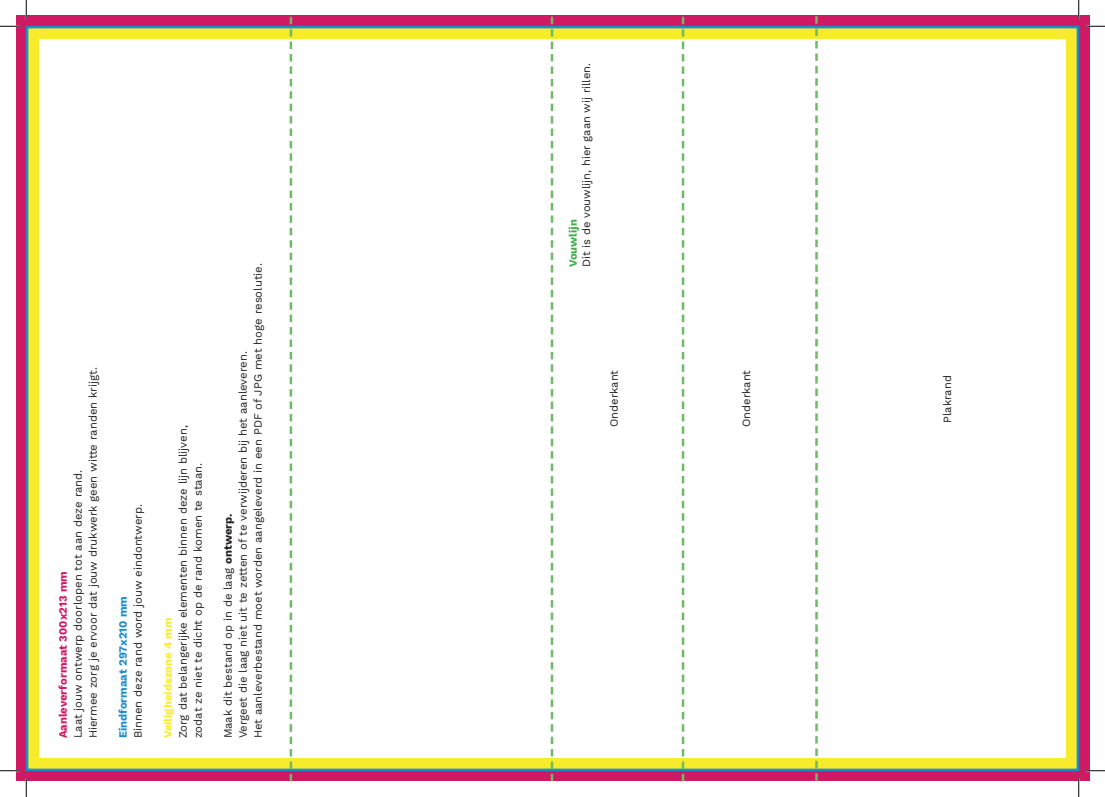
<style>
.page{position:relative;width:1105px;height:797px;background:#fff}
.page>*{position:absolute;margin:0;border:0;box-sizing:border-box;transform-origin:0 0}
.t1{font:11.25px/15px "Work Sans";color:#231f20}
.t2{font:700 11.25px "Work Sans";color:#d01963}
.t3{font:700 11.25px "Work Sans";color:#1c8dcd}
.t4{font:700 11.25px "Work Sans";color:#f7eb2c}
.t5{font:11.12px "Work Sans";color:#231f20}
.t6{font:700 11.12px "Work Sans";color:#40ae49}
.s1{font-weight:700}
</style>
<div class="page">
<div style="left:16px;top:16px;width:1073px;height:765px;background:#d01963"></div>
<div style="left:26px;top:26px;width:1053px;height:745px;background:#f7eb2c;border:2px solid #1c8dcd"></div>
<div style="left:39px;top:39px;width:1027px;height:718px;background:#fff"></div>
<svg style="left:290px;top:17px;width:2px;height:764px"></svg>
<svg style="left:551px;top:17px;width:2px;height:764px"></svg>
<svg style="left:682px;top:17px;width:2px;height:764px"></svg>
<svg style="left:815px;top:16px;width:3px;height:764px"></svg>
<svg style="left:0;top:25px;width:19px;height:2px"></svg>
<svg style="left:1086px;top:25px;width:19px;height:2px"></svg>
<svg style="left:0;top:770px;width:19px;height:1px"></svg>
<svg style="left:1086px;top:770px;width:19px;height:1px"></svg>
<svg style="left:25px;top:0;width:2px;height:19px"></svg>
<svg style="left:25px;top:778px;width:2px;height:19px"></svg>
<svg style="left:1078px;top:0;width:1px;height:19px"></svg>
<svg style="left:1078px;top:778px;width:1px;height:19px"></svg>
<p class="t1" style="left:71px;top:738px;width:373px;rotate:-90deg">Laat jouw ontwerp doorlopen tot aan deze rand.<br>Hiermee zorg je ervoor dat jouw drukwerk geen witte randen krijgt.</p>
<p class="t2" style="left:56px;top:738px;width:169px;rotate:-90deg">Aanleverformaat 300x213 mm</p>
<p class="t1" style="left:131px;top:738px;width:235px;rotate:-90deg">Binnen deze rand word jouw eindontwerp.</p>
<p class="t3" style="left:116px;top:738px;width:144px;rotate:-90deg">Eindformaat 297x210 mm</p>
<p class="t1" style="left:176px;top:738px;width:314px;rotate:-90deg">Zorg dat belangerijke elementen binnen deze lijn blijven, zodat ze niet te dicht op de rand komen te staan.</p>
<p class="t4" style="left:161px;top:738px;width:122px;rotate:-90deg">Veiligheidszone 4 mm</p>
<p class="t1" style="left:221px;top:738px;width:477px;rotate:-90deg">Maak dit bestand op in de laag <span class="s1">ontwerp.<br></span>Vergeet die laag niet uit te zetten of te verwijderen bij het aanleveren.<br>Het aanleverbestand moet worden aangeleverd in een PDF of JPG met hoge resolutie.</p>
<p class="t5" style="left:580px;top:267px;width:206px;rotate:-90deg">Dit is de vouwlijn, hier gaan wij rillen.</p>
<p class="t6" style="left:567px;top:267px;width:49px;rotate:-90deg">Vouwlijn</p>
<p class="t5" style="left:607px;top:427px;width:59px;rotate:-90deg">Onderkant</p>
<p class="t5" style="left:740px;top:427px;width:59px;rotate:-90deg">Onderkant</p>
<p class="t5" style="left:941px;top:423px;width:49px;rotate:-90deg">Plakrand</p>
</div>
